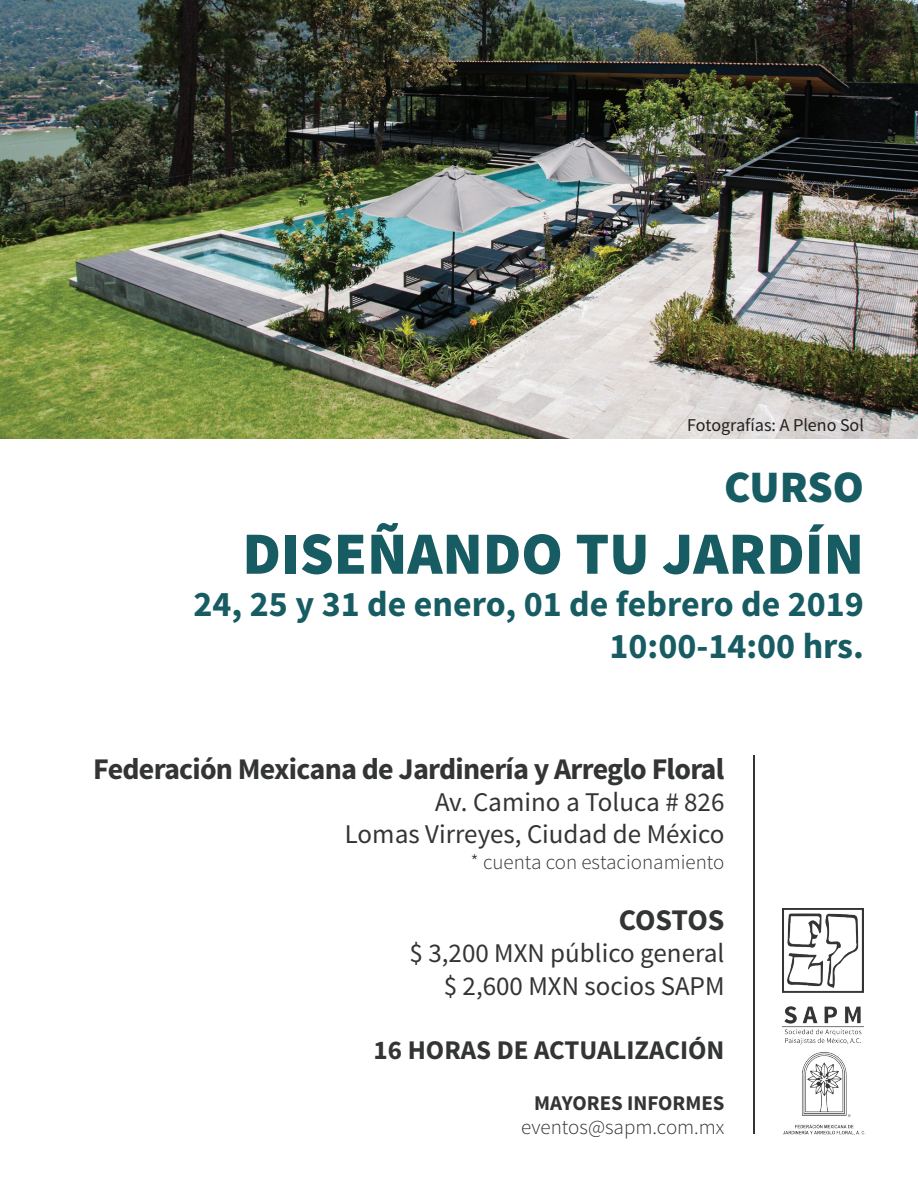
<style>
.page{position:relative;width:918px;height:1188px;background:#fff}
.page>*{position:absolute;margin:0;border:0;box-sizing:border-box;transform-origin:0 0}
.t1{font:900 60px "Source Sans Pro";color:#185c63}
.t2{font:900 45px "Source Sans Pro";letter-spacing:-.005em;color:#185c63}
.t3{font:700 36px/42px "Source Sans Pro";color:#185c63;text-align:right}
.t4{font:700 30px "Source Sans Pro";letter-spacing:-.025em;color:#333434}
.t5{font:27px/32.4px "Source Sans Pro";color:#333434;text-align:right}
.t6{font:700 27px "Source Sans Pro";color:#333434}
.t7{font:300 21px "Source Sans Pro";color:#333434}
.t8{font:700 21px "Source Sans Pro";color:#333434}
.t9{font:18px "Source Sans Pro";color:#231f20}
</style>
<div class="page">
<img style="left:783px;top:1052px;width:82px;height:83px">
<img style="left:782px;top:909px;width:82px;height:135px">
<hr style="left:753px;top:756px;width:1px;height:378px;background:#333434">
<img style="left:0;top:0;width:918px;height:439px">
<p class="t9" style="left:687px;top:413px;width:178px">Fotografías: A Pleno Sol</p>
<h2 class="t2" style="left:724px;top:457px;width:141px">CURSO</h2>
<h1 class="t1" style="left:242px;top:515px;width:623px">DISEÑANDO TU JARDÍN</h1>
<h3 class="t3" style="left:194px;top:584px;width:672px">24, 25 y 31 de enero, 01 de febrero de 2019<br>10:00-14:00 hrs.</h3>
<p class="t4" style="left:93px;top:749px;width:633px">Federación Mexicana de Jardinería y Arreglo Floral</p>
<p class="t5" style="left:345px;top:786px;width:381px">Av. Camino a Toluca # 826<br>Lomas Virreyes, Ciudad de México</p>
<p class="t7" style="left:471px;top:849px;width:255px">* cuenta con estacionamiento</p>
<p class="t4" style="left:619px;top:900px;width:107px">COSTOS</p>
<p class="t5" style="left:410px;top:937px;width:316px">$ 3,200 MXN público general $ 2,600 MXN socios SAPM</p>
<p class="t6" style="left:374px;top:1033px;width:352px">16 HORAS DE ACTUALIZACIÓN</p>
<p class="t8" style="left:534px;top:1089px;width:192px">MAYORES INFORMES</p>
<p class="t7" style="left:521px;top:1114px;width:205px">eventos@sapm.com.mx</p>
</div>
